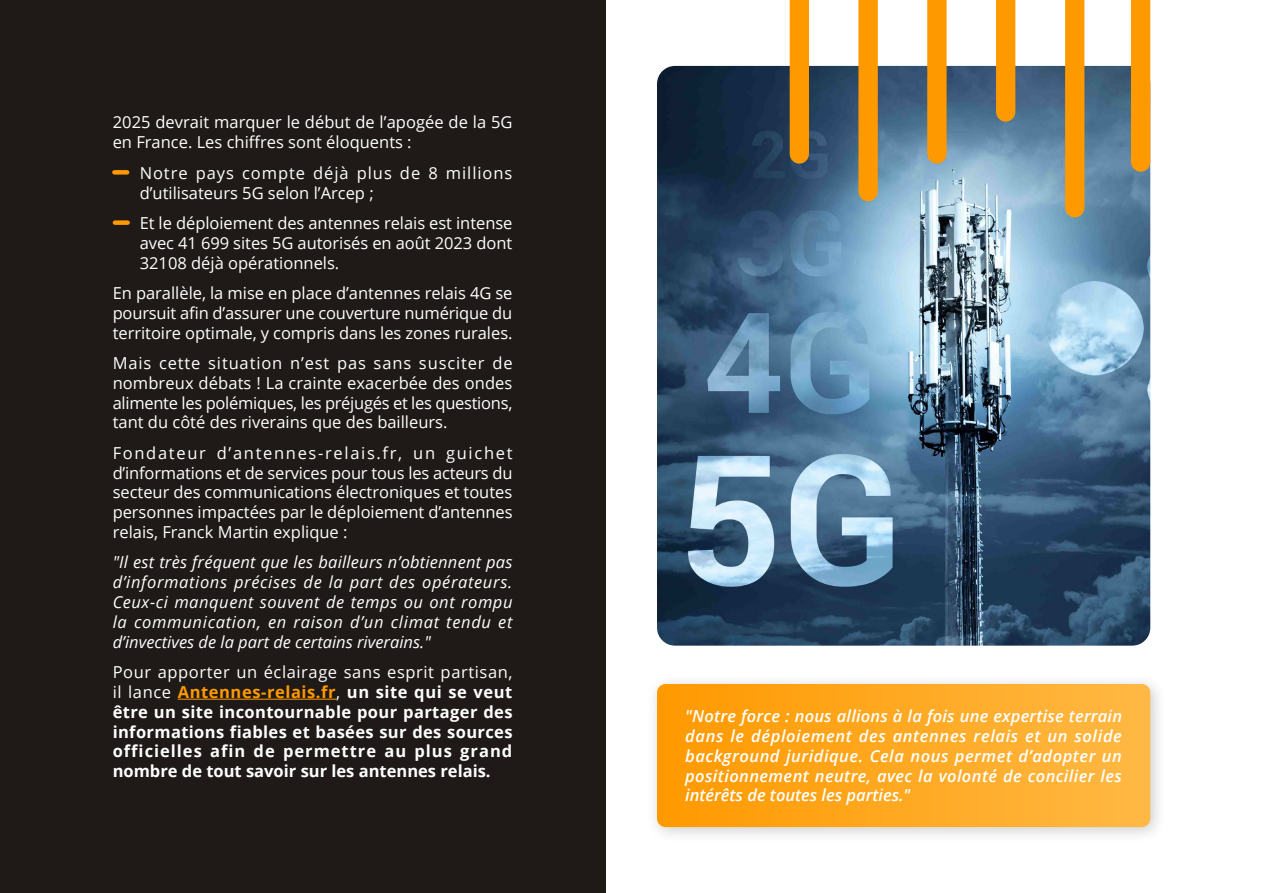
<style>
.page{position:relative;width:1263px;height:893px;background:#fff}
.page>*{position:absolute;margin:0;border:0;box-sizing:border-box;transform-origin:0 0}
.Pages_-_Paragraphe{font:16.5px/19.8px "Open Sans";color:#fff;text-align:justify}
.Pages_-_Paragraphe-2{font:700 16.5px/19.8px "Open Sans";color:#fff;text-align:justify}
.Pages_-_Paragraphe-3{font:italic 600 16.5px/19.8px "Open Sans";color:#fff;text-align:justify}
.Pages_-_Paragraphe-4{font:italic 16.5px/19.8px "Open Sans";color:#fff;text-align:justify}
.Pages_-_Paragraphe-5{font:16.5px/19.8px "Open Sans";letter-spacing:.055em;color:#fff}
.s1{font-weight:400}
.s2{color:#f90}
</style>
<div class="page">
<img style="left:657px;top:66px;width:493px;height:580px">
<div style="left:0;top:0;width:606px;height:893px;background:#1f1a17"></div>
<div style="left:646px;top:673px;width:521px;height:171px;background:#000;opacity:.2"></div>
<svg style="left:657px;top:684px;width:493px;height:143px"></svg>
<hr style="left:178px;top:699px;width:158px;height:1px;background:#f90">
<div style="left:114px;top:170px;width:13px;height:5px;background:#f90"></div>
<div style="left:115px;top:220px;width:13px;height:5px;background:#f90"></div>
<div style="left:790px;top:0;width:19px;height:154px;background:#f90"></div>
<div style="left:858px;top:0;width:20px;height:192px;background:#f90"></div>
<div style="left:1065px;top:0;width:19px;height:208px;background:#f90"></div>
<div style="left:1131px;top:0;width:19px;height:162px;background:#f90"></div>
<div style="left:927px;top:0;width:19px;height:154px;background:#f90"></div>
<div style="left:996px;top:0;width:19px;height:112px;background:#f90"></div>
<p class="Pages_-_Paragraphe" style="left:113px;top:112px;width:401px">2025 devrait marquer le début de l’apogée de la 5G en France. Les chiffres sont éloquents :</p>
<p class="Pages_-_Paragraphe-5" style="left:140px;top:162px;width:374px;text-indent:-27px">• Notre pays compte déjà plus de 8 millions d’utilisateurs 5G selon l’Arcep ;</p>
<p class="Pages_-_Paragraphe" style="left:140px;top:213px;width:374px;text-indent:-27px">• Et le déploiement des antennes relais est intense avec 41 699 sites 5G autorisés en août 2023 dont 32108 déjà opérationnels.</p>
<p class="Pages_-_Paragraphe" style="left:113px;top:283px;width:401px">En parallèle, la mise en place d’antennes relais 4G se poursuit afin d’assurer une couverture numérique du territoire optimale, y compris dans les zones rurales.</p>
<p class="Pages_-_Paragraphe" style="left:113px;top:353px;width:401px">Mais cette situation n’est pas sans susciter de nombreux débats ! La crainte exacerbée des ondes alimente les polémiques, les préjugés et les questions, tant du côté des riverains que des bailleurs.</p>
<p class="Pages_-_Paragraphe" style="left:113px;top:443px;width:401px">Fondateur d’antennes-relais.fr, un guichet d’informations et de services pour tous les acteurs du secteur des communications électroniques et toutes personnes impactées par le déploiement d’antennes relais, Franck Martin explique :</p>
<p class="Pages_-_Paragraphe-4" style="left:113px;top:552px;width:401px">"Il est très fréquent que les bailleurs n’obtiennent pas d’informations précises de la part des opérateurs.<br>Ceux-ci manquent souvent de temps ou ont rompu la communication, en raison d’un climat tendu et d’invectives de la part de certains riverains."</p>
<p class="Pages_-_Paragraphe-2" style="left:113px;top:662px;width:401px"><span class="s1">Pour apporter un éclairage sans esprit partisan, il lance</span> <span class="s2">Antennes-relais.fr</span><span class="s1">,</span> un site qui se veut être un site incontournable pour partager des informations fiables et basées sur des sources officielles afin de permettre au plus grand nombre de tout savoir sur les antennes relais.</p>
<p class="Pages_-_Paragraphe-3" style="left:685px;top:706px;width:438px">"Notre force : nous allions à la fois une expertise terrain dans le déploiement des antennes relais et un solide background juridique. Cela nous permet d’adopter un positionnement neutre, avec la volonté de concilier les intérêts de toutes les parties."</p>
</div>
